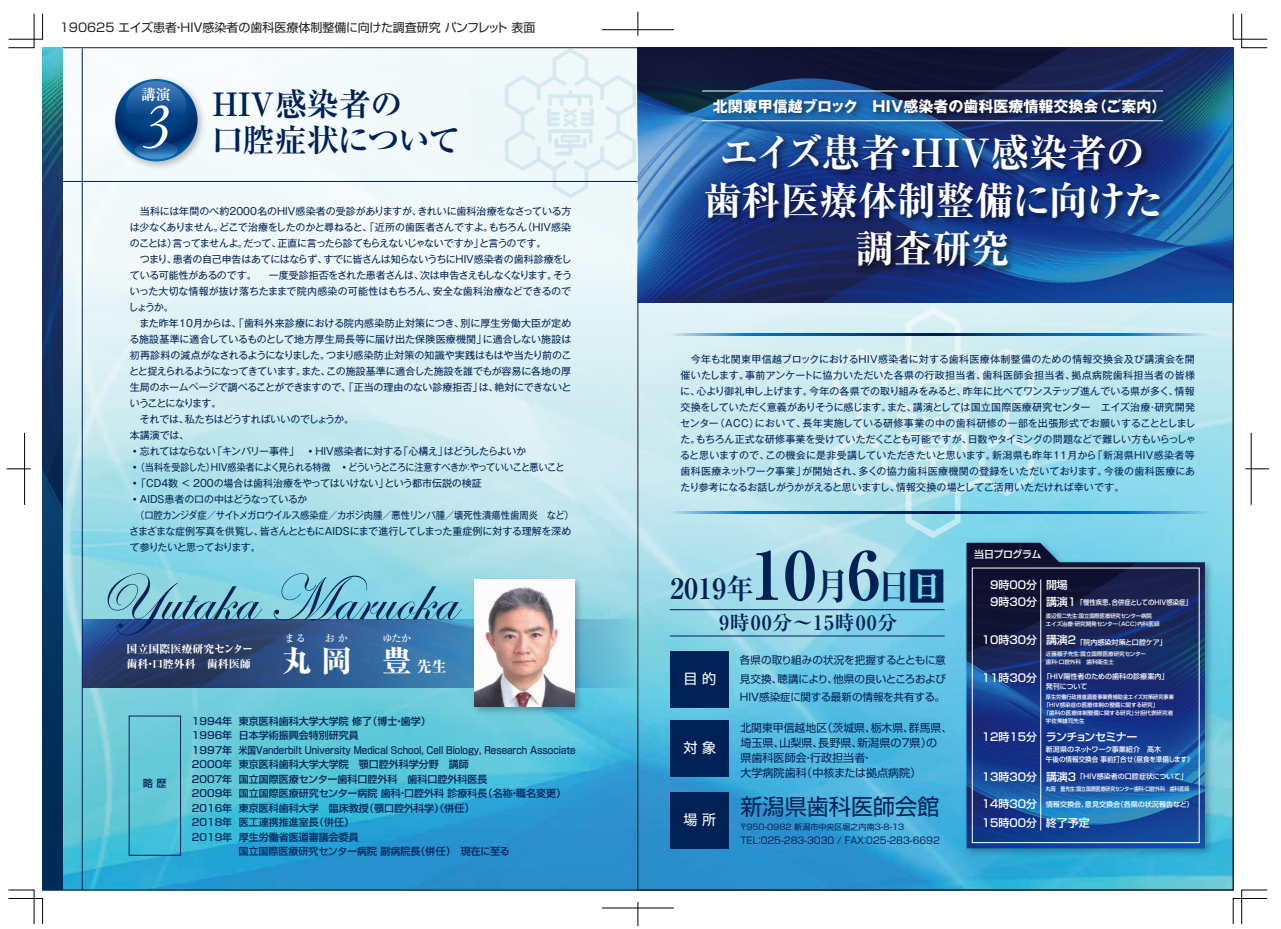
<style>
.page{position:relative;width:1281px;height:929px;background:#fff}
.page>*{position:absolute;margin:0;border:0;box-sizing:border-box;transform-origin:0 0}
.t1{font:73.1px "Amaze Normal";color:#fff}
.t2{font:700 66.2px "Ryumin Pro";color:#002156}
.t3{font:66px "Edwardian Script ITC";color:#002156}
.t4{font:700 expanded 38.8px/48px "Ryumin Pro";color:#fff;text-align:center}
.t5{font:700 32.1px/36.4px "Ryumin Pro";color:#002156}
.t6{font:800 29.9px "Ryumin Pro";color:#fff}
.t7{font:700 28.1px "Ryumin Pro";color:#002156}
.t8{font:22.1px "Shin Go Pro";color:#002156}
.t9{font:700 19.8px "Ryumin Pro";letter-spacing:.05em;color:#002156}
.t10{font:700 15px "Gothic MB101 Pro";color:#fff}
.t11{font:800 15px "Ryumin Pro";color:#fff}
.t12{font:700 14.9px "Ryumin Pro";color:#fff}
.t13{font:14.1px "Shin Go Pro";color:#fff}
.t14{font:12px "Shin Go Pro";color:#231f20}
.t15{font:11.1px/15.1px "Shin Go Pro";color:#002156}
.t16{font:500 11px "Shin Go Pro";color:#fff}
.t17{font:800 11px/15px "Ryumin Pro";color:#fff}
.t18{font:500 11px "Shin Go Pro";letter-spacing:-.06em;color:#fff}
.t19{font:10.5px/18.1px "Shin Go Pro";letter-spacing:-.02em;color:#002156;text-align:justify}
.t20{font:500 10.1px "Ryumin Pro";color:#fff}
.t21{font:10px/16px "Gothic MB101 Pro";letter-spacing:-.025em;color:#002156}
.t22{font:500 10px/14.5px "Shin Go Pro";color:#002156}
.t23{font:500 10px "Shin Go Pro";letter-spacing:-.05em;color:#fff}
.t24{font:9.5px "Shin Go Pro";color:#002156;scale:.95 1}
.t25{font:8px "Shin Go Pro";color:#002156}
.t26{font:500 7px/10.1px "Shin Go Pro";color:#fff}
.t27{font:500 7px "Shin Go Pro";color:#fff;scale:.9 1}
.t28{font:500 5.5px/8px "Shin Go Pro";color:#fff}
.t29{font:500 5.5px/8px "Shin Go Pro";color:#fff;scale:.95 1}
.t30{font:500 5.5px "Shin Go Pro";color:#fff;scale:.88 1}
.t31{font:500 5.5px "Shin Go Pro";color:#fff;scale:.93 1}
.s1{font-size:36.8px}
.s2{font-size:11px}
</style>
<div class="page">
<img style="left:62px;top:50px;width:1169px;height:838px">
<img style="left:647px;top:495px;width:621px;height:429px">
<svg style="left:967px;top:543px;width:238px;height:305px;background:#1b3b7b"></svg>
<div style="left:972px;top:567px;width:228px;height:276px;border:1px solid #fff"></div>
<hr style="left:1041px;top:579px;width:1px;height:251px;background:#fff">
<svg style="left:83px;top:619px;width:555px;height:69px;background:#355f8f"></svg>
<div style="left:129px;top:715px;width:52px;height:140px;border:1px solid #002156"></div>
<svg style="left:8px;top:889px;width:35px;height:35px"></svg>
<svg style="left:8px;top:13px;width:35px;height:35px"></svg>
<svg style="left:1233px;top:13px;width:34px;height:35px"></svg>
<svg style="left:1233px;top:889px;width:34px;height:35px"></svg>
<svg style="left:7px;top:468px;width:24px;height:1px"></svg>
<hr style="left:24px;top:433px;width:1px;height:72px;background:#000">
<svg style="left:1245px;top:468px;width:24px;height:1px"></svg>
<hr style="left:1251px;top:433px;width:1px;height:72px;background:#000">
<hr style="left:602px;top:30px;width:72px;height:1px;background:#000">
<svg style="left:638px;top:12px;width:1px;height:24px"></svg>
<hr style="left:602px;top:907px;width:72px;height:1px;background:#000">
<svg style="left:638px;top:902px;width:1px;height:24px"></svg>
<img style="left:109px;top:73px;width:101px;height:108px">
<svg style="left:115px;top:79px;width:83px;height:82px;background:#063c7b"></svg>
<svg style="left:126px;top:81px;width:61px;height:45px;background:#245f9d"></svg>
<svg style="left:135px;top:141px;width:43px;height:18px"></svg>
<hr style="left:56px;top:181px;width:582px;height:1px;background:#002156">
<hr style="left:82px;top:48px;width:1px;height:842px;background:#002156">
<img style="left:464px;top:562px;width:124px;height:172px">
<img style="left:475px;top:580px;width:99px;height:126px">
<svg style="left:832px;top:307px;width:202px;height:231px;background:#bbe4ed"></svg>
<svg style="left:638px;top:48px;width:595px;height:255px;background:#1e4178"></svg>
<img style="left:696px;top:85px;width:479px;height:200px">
<hr style="left:702px;top:91px;width:461px;height:1px;background:#fff">
<hr style="left:702px;top:120px;width:461px;height:1px;background:#fff">
<svg style="left:661px;top:334px;width:549px;height:1px"></svg>
<svg style="left:661px;top:512px;width:549px;height:1px"></svg>
<svg style="left:43px;top:48px;width:19px;height:842px;background:#0f3d66"></svg>
<p class="t14" style="left:60px;top:17px;width:477px">190625 エイズ患者・HIV感染者の歯科医療体制整備に向けた調査研究 パンフレット 表面</p>
<h3 class="t12" style="left:141px;top:83px;width:31px">講演</h3>
<h1 class="t1" style="left:141px;top:76px;width:34px">3</h1>
<h3 class="t5" style="left:211px;top:83px;width:250px">HIV感染者の<br>口腔症状について</h3>
<p class="t21" style="left:130px;top:201px;width:443px">　当科には年間のべ約2000名のHIV感染者の受診がありますが、きれいに歯科治療をなさっている方は少なくありません。どこで治療をしたのかと尋ねると、「近所の歯医者さんですよ。もちろん（HIV感染のことは）言ってませんよ。だって、正直に言ったら診てもらえないじゃないですか」と言うのです。<br>　つまり、患者の自己申告はあてにはならず、すでに皆さんは知らないうちにHIV感染者の歯科診療をしている可能性があるのです。</p>
<p class="t21" style="left:129px;top:265px;width:447px;text-indent:140px">一度受診拒否をされた患者さんは、次は申告さえもしなくなります。そういった大切な情報が抜け落ちたままで院内感染の可能性はもちろん、安全な歯科治療などできるのでしょうか。<br>　また昨年10月からは、「歯科外来診療における院内感染防止対策につき、別に厚生労働大臣が定める施設基準に適合しているものとして地方厚生局長等に届け出た保険医療機関」に適合しない施設は初再診料の減点がなされるようになりました。つまり感染防止対策の知識や実践はもはや当たり前のことと捉えられるようになってきています。また、この施設基準に適合した施設を誰でもが容易に各地の厚生局のホームページで調べることができますので、「正当の理由のない診療拒否」は、絶対にできないということになります。<br>　それでは、私たちはどうすればいいのでしょうか。<br>本講演では、<br>・忘れてはならない「キンバリー事件」　・HIV感染者に対する「心構え」はどうしたらよいか<br>・（当科を受診した）HIV感染者によく見られる特徴　・どういうところに注意すべきか：やっていいこと悪いこと・「CD4数 &lt; 200の場合は歯科治療をやってはいけない」という都市伝説の検証<br>・AIDS患者の口の中はどうなっているか<br>　（口腔カンジダ症／サイトメガロウイルス感染症／カポジ肉腫／悪性リンパ腫／壊死性潰瘍性歯周炎　など）さまざまな症例写真を供覧し、皆さんとともにAIDSにまで進行してしまった重症例に対する理解を深めて参りたいと思っております。</p>
<h3 class="t3" style="left:98px;top:563px;width:359px">Yutaka Maruoka</h3>
<p class="t20" style="left:284px;top:630px;width:23px">ま る</p>
<p class="t20" style="left:325px;top:630px;width:25px">お か</p>
<p class="t20" style="left:382px;top:630px;width:30px">ゆたか</p>
<p class="t17" style="left:127px;top:640px;width:128px">国立国際医療研究センター歯科・口腔外科　歯科医師</p>
<h3 class="t6" style="left:282px;top:637px;width:131px">丸 岡　豊</h3>
<h3 class="t11" style="left:417px;top:654px;width:31px">先生</h3>
<p class="t22" style="left:143px;top:774px;width:25px">略 歴</p>
<p class="t22" style="left:192px;top:712px;width:385px">1994年 東京医科歯科大学大学院 修了（博士・歯学）<br>1996年 日本学術振興会特別研究員<br>1997年 米国Vanderbilt University Medical School, Cell Biology, Research Associate 2000年 東京医科歯科大学大学院　顎口腔外科学分野　講師<br>2007年 国立国際医療センター歯科口腔外科　歯科口腔外科医長<br>2009年 国立国際医療研究センター病院 歯科・口腔外科 診療科長（名称・職名変更）2016年 東京医科歯科大学　臨床教授（顎口腔外科学）（併任）<br>2018年 医工連携推進室長（併任）<br>2019年 厚生労働省医道審議会委員<br>　　　　 国立国際医療研究センター病院 副病院長（併任）　現在に至る</p>
<h3 class="t10" style="left:713px;top:94px;width:455px">北関東甲信越ブロック　HIV感染者の歯科医療情報交換会（ご案内）</h3>
<h3 class="t4" style="left:703px;top:126px;width:461px">エイズ患者・HIV感染者の歯科医療体制整備に向けた調査研究</h3>
<p class="t21" style="left:680px;top:349px;width:517px;text-align:justify">　今年も北関東甲信越ブロックにおけるHIV感染者に対する歯科医療体制整備のための情報交換会及び講演会を開催いたします。事前アンケートに協力いただいた各県の行政担当者、歯科医師会担当者、拠点病院歯科担当者の皆様に、心より御礼申し上げます。今年の各県での取り組みをみると、昨年に比べてワンステップ進んでいる県が多く、情報交換をしていただく意義がありそうに感じます。また、講演としては国立国際医療研究センター　エイズ治療・研究開発センター（ACC）において、長年実施している研修事業の中の歯科研修の一部を出張形式でお願いすることとしました。もちろん正式な研修事業を受けていただくことも可能ですが、日数やタイミングの問題などで難しい方もいらっしゃると思いますので、この機会に是非受講していただきたいと思います。新潟県も昨年11月から「新潟県HIV感染者等歯科医療ネットワーク事業」が開始され、多くの協力歯科医療機関の登録をいただいております。今後の歯科医療にあたり参考になるお話しがうかがえると思いますし、情報交換の場としてご活用いただければ幸いです。</p>
<h2 class="t2" style="left:750px;top:522px;width:196px">10<span class="s1">月</span>6<span class="s1">日日</span></h2>
<h3 class="t9" style="left:719px;top:607px;width:180px">9時00分～15時00分</h3>
<h3 class="t7" style="left:670px;top:566px;width:86px">2019年</h3>
<h3 class="t13" style="left:683px;top:667px;width:34px">目 的</h3>
<h3 class="t13" style="left:683px;top:736px;width:34px">対 象</h3>
<h3 class="t13" style="left:683px;top:808px;width:34px">場 所</h3>
<p class="t19" style="left:740px;top:650px;width:208px">各県の取り組みの状況を把握するとともに意見交換、聴講により、他県の良いところおよびHIV感染症に関する最新の情報を共有する。</p>
<p class="t15" style="left:740px;top:718px;width:213px">北関東甲信越地区（茨城県、栃木県、群馬県、埼玉県、山梨県、長野県、新潟県の７県）の<br>県歯科医師会・行政担当者・<br>大学病院歯科（中核または拠点病院）</p>
<h3 class="t8" style="left:740px;top:788px;width:200px">新潟県歯科医師会館</h3>
<p class="t25" style="left:739px;top:820px;width:166px">〒950-0982 新潟市中央区堀之内南3-8-13</p>
<p class="t24" style="left:740px;top:832px;width:211px">TEL：025-283-3030 / FAX：025-283-6692</p>
<p class="t23" style="left:974px;top:546px;width:69px">当日プログラム</p>
<p class="t16" style="left:990px;top:575px;width:79px">9時00分 開場</p>
<p class="t27" style="left:990px;top:596px;width:225px"><span class="s2">9時30分 講演１</span>「慢性疾患、合併症としてのHIV感染症」</p>
<p class="t29" style="left:1046px;top:611px;width:127px">渡辺恒二先生：国立国際医療研究センター病院<br>エイズ治療・研究開発センター（ACC）内科医師　</p>
<p class="t26" style="left:982px;top:636px;width:186px"><span class="s2">10時30分 講演２</span>「院内感染対策と口腔ケア」</p>
<p class="t28" style="left:1046px;top:649px;width:102px">近藤順子先生：国立国際医療研究センター歯科・口腔外科　歯科衛生士</p>
<p class="t16" style="left:982px;top:668px;width:57px">11時30分</p>
<p class="t16" style="left:982px;top:727px;width:57px">12時15分</p>
<p class="t26" style="left:1046px;top:670px;width:124px;text-indent:-3px">「HIV陽性者のための歯科の診療案内」発刊について</p>
<p class="t31" style="left:1046px;top:692px;width:139px">厚生労働行政推進調査事業費補助金エイズ対策研究事業</p>
<p class="t28" style="left:1044px;top:700px;width:116px">「HIV感染症の医療体制の整備に関する研究」</p>
<p class="t28" style="left:1044px;top:708px;width:131px">「歯科の医療体制整備に関する研究」分担代表研究者</p>
<p class="t28" style="left:1046px;top:716px;width:40px">宇佐美雄司先生</p>
<p class="t18" style="left:1046px;top:727px;width:93px">ランチョンセミナー</p>
<p class="t26" style="left:1046px;top:743px;width:149px">新潟県のネットワーク事業紹介　髙木<br>午後の情報交換会 事前打合せ（昼食を準備します）</p>
<p class="t26" style="left:982px;top:770px;width:207px"><span class="s2">13時30分 講演３</span>「HIV感染者の口腔症状について」</p>
<p class="t30" style="left:1046px;top:784px;width:164px">丸岡　豊先生：国立国際医療研究センター歯科・口腔外科　歯科医師</p>
<p class="t26" style="left:982px;top:799px;width:213px"><span class="s2">14時30分</span> 情報交換会、意見交換会（各県の状況報告など）</p>
<p class="t16" style="left:982px;top:813px;width:109px">15時00分 終了予定</p>
</div>
